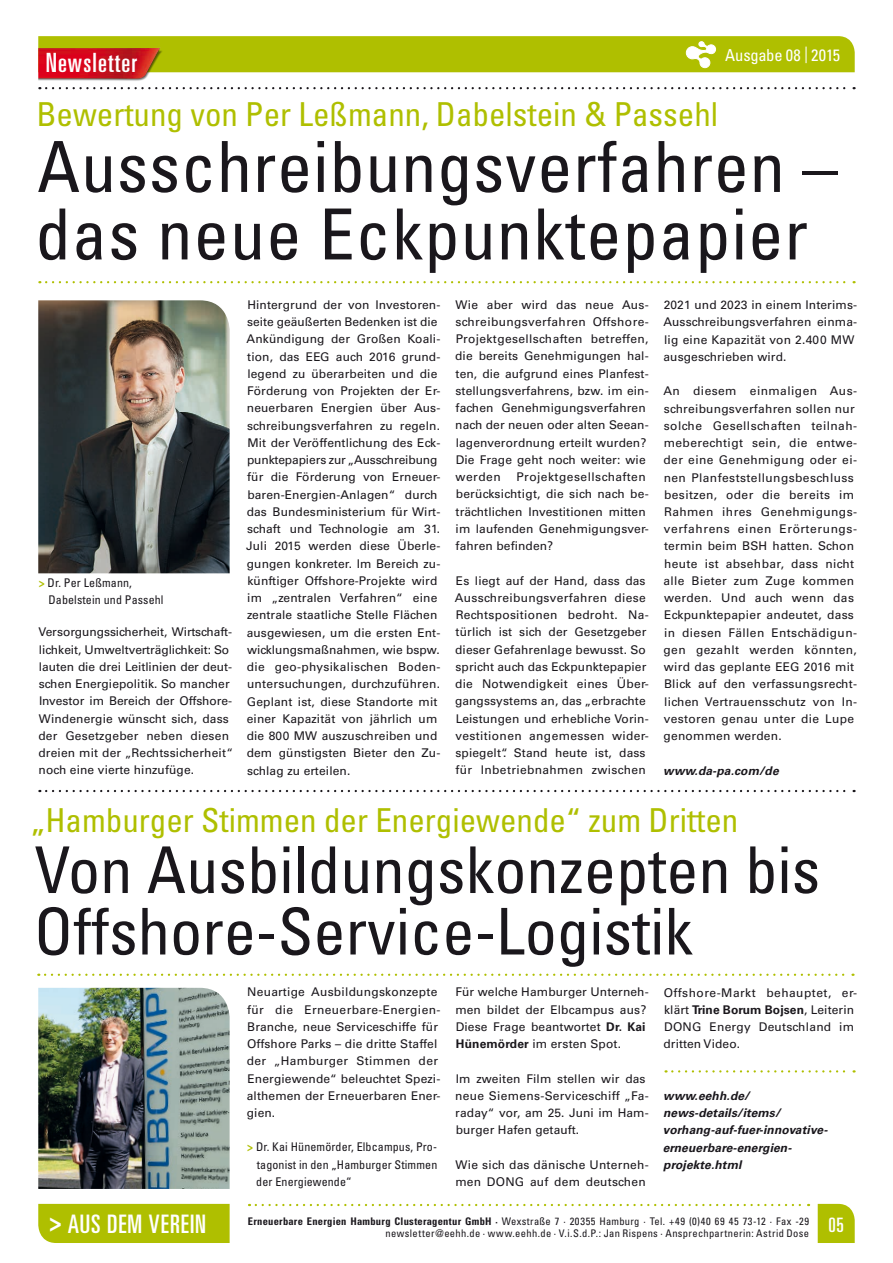
<style>
.page{position:relative;width:893px;height:1263px;background:#fff}
.page>*{position:absolute;margin:0;border:0;box-sizing:border-box;transform-origin:0 0}
.t1{font:condensed 70.5px/67.5px "Univers LT Std";letter-spacing:.01em;color:#1a171c}
.t2{font:condensed 64.5px/61.5px "Univers LT Std";color:#1a171c}
.t3{font:condensed 33px "Univers LT Std";color:#afbf00}
.t4{font:ultra-condensed 26.55px "Univers LT Std";letter-spacing:.045em;color:#fff}
.t5{font:ultra-condensed 25.5px "Univers LT Std";letter-spacing:.04em;color:#fff}
.t6{font:condensed 16.5px "Univers LT Std";letter-spacing:-.01em;color:#fff}
.t7{font:12px/17.2px "Univers LT Std";letter-spacing:.01em;color:#1a171c}
.t8{font:12px/17.2px "Univers LT Std";letter-spacing:.03em;color:#1a171c}
.t9{font:condensed 12px/17.2px "Univers LT Std";letter-spacing:.01em;color:#1a171c}
.t10{font:italic 700 12px/17.2px "Univers LT Std";letter-spacing:.01em;color:#1a171c}
.t11{font:condensed 10.5px/12.6px "Univers LT Std";letter-spacing:.035em;color:#1a171c}
.s1{font-weight:700;color:#afbf00}
.s2{font-weight:700;font-stretch:condensed}
.s3{font-weight:700}
</style>
<div class="page">
<img style="left:38px;top:72px;width:150px;height:9px">
<svg style="left:46px;top:87px;width:809px;height:2px"></svg>
<svg style="left:38px;top:36px;width:817px;height:36px;background:#b3af07"></svg>
<svg style="left:256px;top:1204px;width:553px;height:2px"></svg>
<svg style="left:818px;top:1204px;width:37px;height:39px"></svg>
<div style="left:38px;top:1204px;width:192px;height:39px;background:#afbf00"></div>
<svg style="left:46px;top:281px;width:809px;height:2px"></svg>
<svg style="left:46px;top:790px;width:809px;height:2px"></svg>
<img style="left:38px;top:300px;width:192px;height:273px">
<svg style="left:45px;top:974px;width:808px;height:2px"></svg>
<svg style="left:672px;top:1070px;width:183px;height:2px"></svg>
<img style="left:38px;top:988px;width:192px;height:201px">
<h3 class="t4" style="left:46px;top:48px;width:93px">Newsletter</h3>
<h3 class="t6" style="left:725px;top:44px;width:117px">Ausgabe 08 | 2015</h3>
<h3 class="t3" style="left:36px;top:93px;width:683px">Bewertung von Per Leßmann, Dabelstein &amp; Passehl</h3>
<h1 class="t1" style="left:36px;top:132px;width:803px">Ausschreibungsverfahren – das neue Eckpunktepapier</h1>
<p class="t9" style="left:48px;top:573px;width:117px;text-indent:-10px"><span class="s1">&gt;</span> Dr. Per Leßmann,<br>Dabelstein und Passehl</p>
<p class="t7" style="left:38px;top:624px;width:196px">Versorgungssicherheit, Wirtschaft&shy;lichkeit, Umweltverträglichkeit: So lauten die drei Leitlinien der deut&shy;schen Energiepolitik. So mancher Investor im Bereich der Offshore-Windenergie wünscht sich, dass der Gesetzgeber neben diesen dreien mit der „Rechtssicherheit“ noch eine vierte hinzufüge.</p>
<p class="t7" style="left:246px;top:296px;width:196px">Hintergrund der von Investoren&shy;seite geäußerten Bedenken ist die<br>Ankündigung der Großen Koali&shy;tion, das EEG auch 2016 grund&shy;legend zu überarbeiten und die<br>Förderung von Projekten der Er&shy;neuerbaren Energien über Aus&shy;schreibungsverfahren zu regeln.<br>Mit der Veröffentlichung des Eck&shy;punktepapiers zur „Ausschreibung für die Förderung von Erneuer&shy;baren-Energien-Anlagen“ durch das Bundesministerium für Wirt&shy;schaft und Technologie am 31.<br>Juli 2015 werden diese Überle&shy;gungen konkreter. Im Bereich zu&shy;künftiger Offshore-Projekte wird im „zentralen Verfahren“ eine zentrale staatliche Stelle Flächen ausgewiesen, um die ersten Ent&shy;wicklungsmaßnahmen, wie bspw. die geo-physikalischen Boden&shy;untersuchungen, durchzuführen.<br>Geplant ist, diese Standorte mit einer Kapazität von jährlich um die 800 MW auszuschreiben und dem günstigsten Bieter den Zu&shy;schlag zu erteilen.</p>
<p class="t7" style="left:455px;top:296px;width:195px">Wie aber wird das neue Aus&shy;schreibungsverfahren Offshore-<br>Projektgesellschaften betreffen, die bereits Genehmigungen hal&shy;ten, die aufgrund eines Planfest&shy;stellungsverfahrens, bzw. im ein&shy;fachen Genehmigungsverfahren nach der neuen oder alten Seean&shy;lagenverordnung erteilt wurden?<br>Die Frage geht noch weiter: wie werden</p>
<p class="t7" style="left:456px;top:468px;width:195px;text-indent:61px">Projektgesellschaften berücksichtigt, die sich nach be&shy;trächtlichen Investitionen mitten im laufenden Genehmigungsver&shy;fahren befinden?</p>
<p class="t7" style="left:455px;top:572px;width:195px">Es liegt auf der Hand, dass das<br>Ausschreibungsverfahren diese<br>Rechtspositionen bedroht. Na&shy;türlich ist sich der Gesetzgeber dieser Gefahrenlage bewusst. So spricht auch das Eckpunktepapier die Notwendigkeit eines Über&shy;gangssystems an, das „erbrachte<br>Leistungen und erhebliche Vorin&shy;vestitionen angemessen wider&shy;spiegelt“. Stand heute ist, dass für Inbetriebnahmen zwischen</p>
<p class="t7" style="left:663px;top:296px;width:195px">2021 und 2023 in einem Interims-<br>Ausschreibungsverfahren einma&shy;lig eine Kapazität von 2.400 MW ausgeschrieben wird.</p>
<p class="t8" style="left:663px;top:382px;width:195px">An diesem einmaligen Aus&shy;schreibungsverfahren sollen nur solche Gesellschaften teilnah&shy;meberechtigt sein, die entwe&shy;der eine Genehmigung oder ei&shy;nen Planfeststellungsbeschluss besitzen, oder die bereits im<br>Rahmen ihres Genehmigungs&shy;verfahrens einen Erörterungs&shy;termin beim BSH hatten. Schon heute ist absehbar, dass nicht alle Bieter zum Zuge kommen werden. Und auch wenn das<br>Eckpunktepapier andeutet, dass in diesen Fällen Entschädigun&shy;gen gezahlt werden könnten, wird das geplante EEG 2016 mit<br>Blick auf den verfassungsrecht&shy;lichen Vertrauensschutz von In&shy;vestoren genau unter die Lupe genommen werden.</p>
<p class="t10" style="left:663px;top:762px;width:117px">www.da-pa.com/de</p>
<h3 class="t3" style="left:31px;top:799px;width:709px">„Hamburger Stimmen der Energiewende“ zum Dritten</h3>
<h2 class="t2" style="left:34px;top:838px;width:788px">Von Ausbildungskonzepten bis<br>Offshore-Service-Logistik</h2>
<h3 class="t5" style="left:49px;top:1209px;width:158px"><span class="s2">&gt;</span> AUS DEM VEREIN</h3>
<p class="t7" style="left:247px;top:984px;width:195px">Neuartige Ausbildungskonzepte für die Erneuerbare-Energien-<br>Branche, neue Serviceschiffe für<br>Offshore Parks – die dritte Staffel der „Hamburger Stimmen der<br>Energiewende“ beleuchtet Spezi&shy;althemen der Erneuerbaren Ener&shy;gien.</p>
<p class="t7" style="left:455px;top:983px;width:194px">Für welche Hamburger Unterneh&shy;men bildet der Elbcampus aus?<br>Diese Frage beantwortet <span class="s3">Dr. Kai<br>Hünemörder</span> im ersten Spot.</p>
<p class="t7" style="left:455px;top:1070px;width:195px">Im zweiten Film stellen wir das neue Siemens-Serviceschiff „Fa&shy;raday“ vor, am 25. Juni im Ham&shy;burger Hafen getauft.</p>
<p class="t7" style="left:455px;top:1156px;width:195px">Wie sich das dänische Unterneh&shy;men DONG auf dem deutschen</p>
<p class="t9" style="left:256px;top:1138px;width:183px;text-align:justify;text-indent:-9px"><span class="s1">&gt;</span> Dr. Kai Hünemörder, Elbcampus, Pro&shy;tagonist in den „Hamburger Stimmen der Energiewende“</p>
<p class="t7" style="left:663px;top:984px;width:195px">Offshore-Markt behauptet, er&shy;klärt <span class="s3">Trine Borum Bojsen</span>, Leiterin<br>DONG Energy Deutschland im dritten Video.</p>
<p class="t10" style="left:663px;top:1087px;width:166px">www.eehh.de/ news-details/items/ vorhang-auf-fuer-innovative&shy;erneuerbare-energien&shy;projekte.html</p>
<p class="t11" style="left:386px;top:1215px;width:460px;text-indent:-138px"><span class="s3">Erneuerbare Energien Hamburg Clusteragentur GmbH ·</span> Wexstraße 7 · 20355 Hamburg · Tel. +49 (0)40 69 45 73-12 · Fax -29 newsletter@eehh.de · www.eehh.de · V.i.S.d.P.: Jan Rispens · Ansprechpartnerin: Astrid Dose <sup>05</sup></p>
</div>
